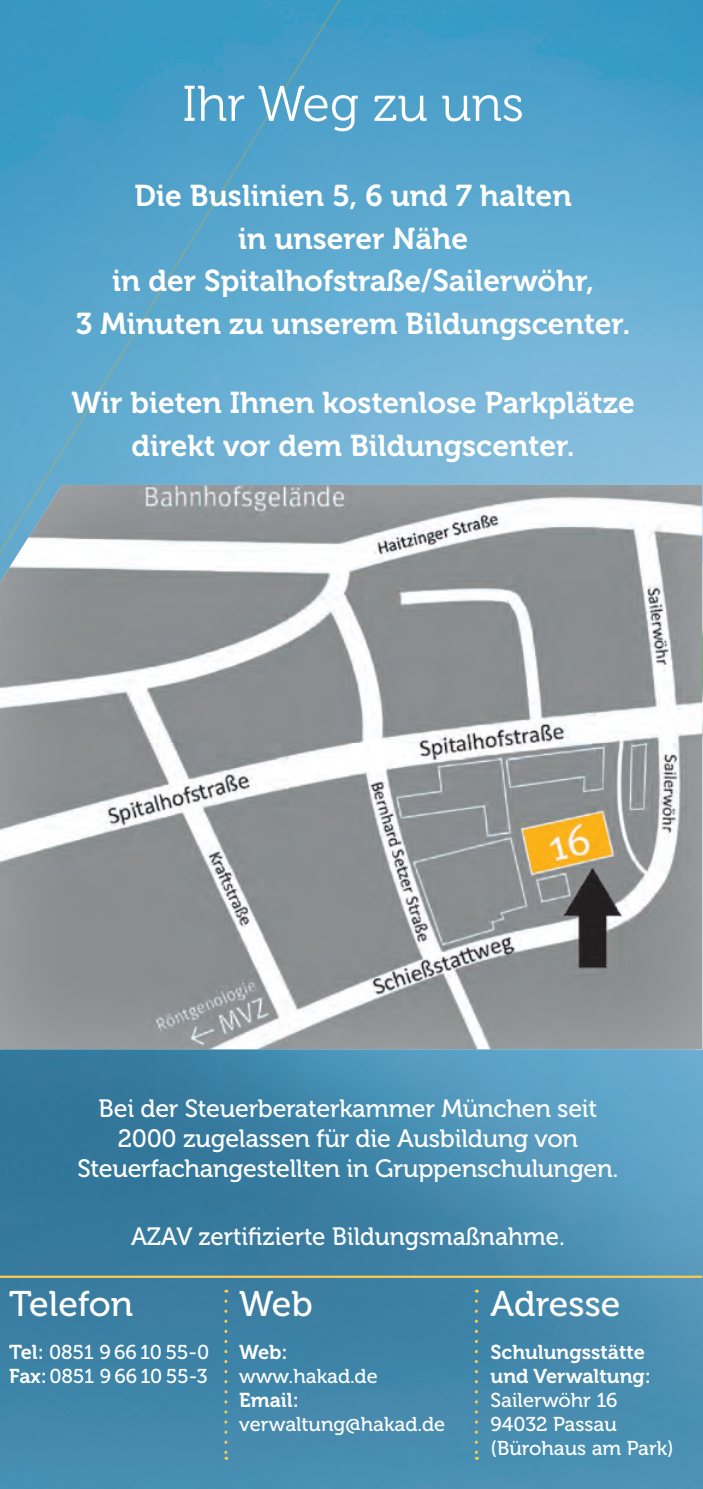
<style>
.page{position:relative;width:703px;height:1489px;background:#fff}
.page>*{position:absolute;margin:0;border:0;box-sizing:border-box;transform-origin:0 0}
.t1{font:50px "Museo 300";color:#fff}
.t2{font:35.5px "Museo 500";color:#fff}
.t3{font:30px/42.5px "Museo 700";color:#fff;text-align:center}
.t4{font:25px/30px "Museo 500";letter-spacing:-.01em;color:#fff;text-align:center}
.t5{font:25px "Museo 500";letter-spacing:-.01em;color:#fff;scale:.96 1}
.t6{font:20px/24px "Museo 500";color:#fff}
.t7{font:20px/24px "Museo 700";color:#fff}
.s1{font-family:"Museo 700"}
</style>
<div class="page">
<img style="left:0;top:0;width:702px;height:1488px">
<svg style="left:685px;top:398px;width:17px;height:85px"></svg>
<div style="left:692px;top:463px;width:10px;height:588px;background:#8bc0df"></div>
<div style="left:223px;top:1287px;width:7px;height:172px;background:#fff;opacity:.24"></div>
<div style="left:473px;top:1287px;width:7px;height:172px;background:#fff;opacity:.24"></div>
<svg style="left:0;top:0;width:344px;height:483px;background:#53a4cb"></svg>
<div style="left:0;top:1051px;width:83px;height:228px;background:#33779b"></div>
<div style="left:0;top:483px;width:702px;height:568px;background:#fff;opacity:.24"></div>
<div style="left:0;top:1270px;width:702px;height:8px;background:#fff;opacity:.24"></div>
<h1 class="t1" style="left:182px;top:77px;width:343px">Ihr Weg zu uns</h1>
<p class="t3" style="left:76px;top:175px;width:555px">Die Buslinien 5, 6 und 7 halten<br>in unserer Nähe<br>in der Spitalhofstraße/Sailerwöhr,<br>3 Minuten zu unserem Bildungscenter.</p>
<p class="t3" style="left:71px;top:382px;width:564px">Wir bieten Ihnen kostenlose Parkplätze direkt vor dem Bildungscenter.</p>
<p class="t4" style="left:77px;top:1093px;width:542px">Bei der Steuerberaterkammer München seit<br>2000 zugelassen für die Ausbildung von<br>Steuerfachangestellten in Gruppenschulungen.</p>
<p class="t5" style="left:131px;top:1222px;width:453px">AZAV zertifizierte Bildungsmaßnahme.</p>
<p class="t2" style="left:9px;top:1284px;width:125px">Telefon</p>
<p class="t6" style="left:9px;top:1340px;width:201px"><span class="s1">Tel:</span> 0851 9 66 10 55-0<br><span class="s1">Fax:</span> 0851 9 66 10 55-3</p>
<p class="t2" style="left:239px;top:1284px;width:75px">Web</p>
<p class="t7" style="left:239px;top:1340px;width:50px">Web:</p>
<p class="t6" style="left:239px;top:1364px;width:140px">www.hakad.de</p>
<p class="t7" style="left:239px;top:1388px;width:61px">Email:</p>
<p class="t6" style="left:239px;top:1412px;width:207px">verwaltung@hakad.de</p>
<p class="t2" style="left:490px;top:1284px;width:131px">Adresse</p>
<p class="t7" style="left:490px;top:1340px;width:162px">Schulungsstätte und Verwaltung:</p>
<p class="t6" style="left:490px;top:1388px;width:185px">Sailerwöhr 16<br>94032 Passau (Bürohaus am Park)</p>
</div>
